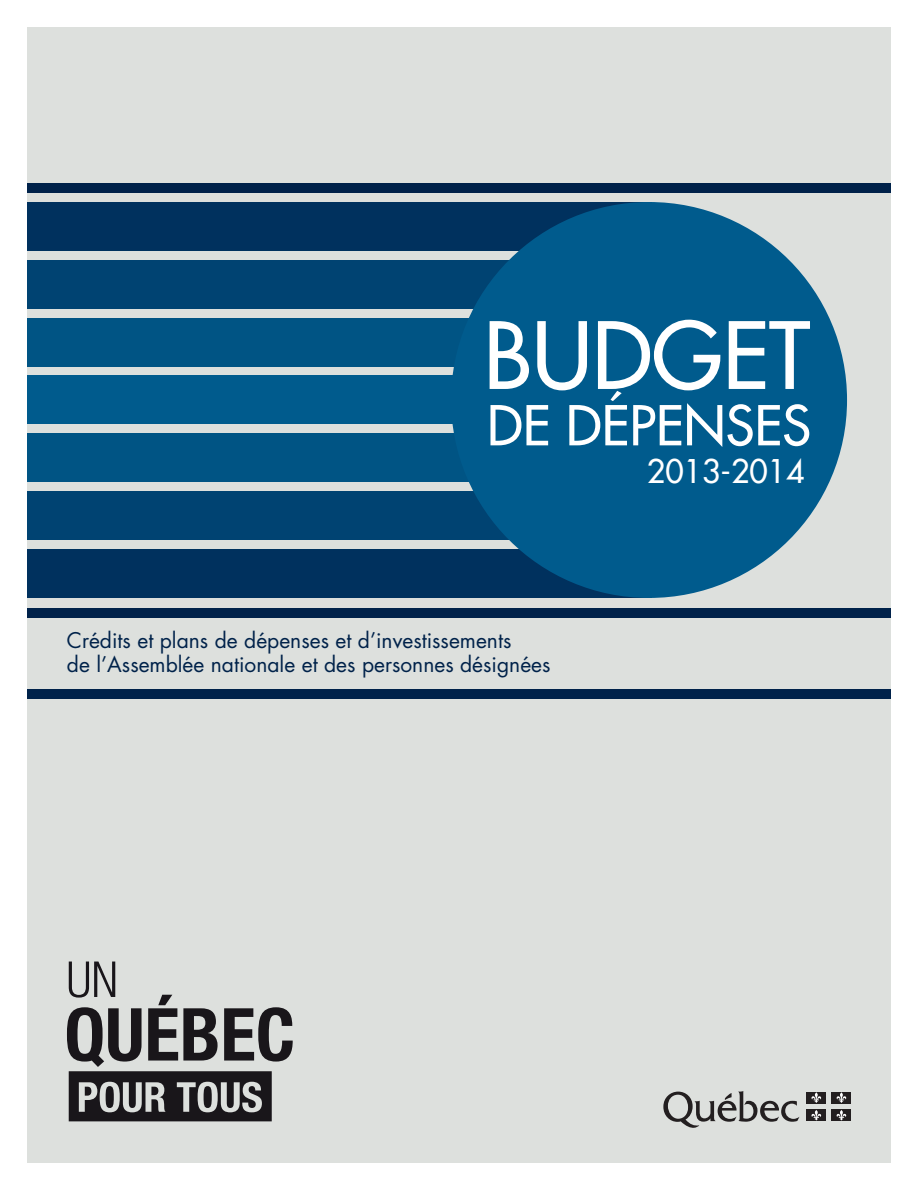
<style>
.page{position:relative;width:918px;height:1188px;background:#fff}
.page>*{position:absolute;margin:0;border:0;box-sizing:border-box;transform-origin:0 0}
.t1{font:90px "Futura";color:#fff}
.t2{font:53.4px "Futura";color:#fff}
.t3{font:31.8px "Futura";color:#fff}
.t4{font:21px/24px "Futura";color:#00224a}
</style>
<div class="page">
<div style="left:27px;top:27px;width:864px;height:1135px;background:#dde0dd"></div>
<div style="left:27px;top:202px;width:624px;height:49px;background:#00315e"></div>
<div style="left:27px;top:260px;width:624px;height:49px;background:#004372"></div>
<div style="left:27px;top:318px;width:624px;height:49px;background:#005484"></div>
<div style="left:27px;top:376px;width:624px;height:48px;background:#005b8d"></div>
<div style="left:27px;top:433px;width:624px;height:49px;background:#005484"></div>
<div style="left:27px;top:491px;width:624px;height:49px;background:#004372"></div>
<div style="left:27px;top:549px;width:624px;height:49px;background:#00315e"></div>
<div style="left:27px;top:608px;width:864px;height:9px;background:#00224a"></div>
<div style="left:27px;top:184px;width:864px;height:9px;background:#00224a"></div>
<div style="left:27px;top:689px;width:864px;height:10px;background:#00224a"></div>
<div style="left:451px;top:202px;width:396px;height:396px;background:#005b8d;border-radius:50%"></div>
<svg style="left:663px;top:1091px;width:136px;height:37px"></svg>
<div style="left:807px;top:1092px;width:19px;height:12px;background:#231f20"></div>
<svg style="left:811px;top:1092px;width:10px;height:11px"></svg>
<div style="left:832px;top:1092px;width:19px;height:12px;background:#231f20"></div>
<svg style="left:836px;top:1092px;width:11px;height:11px"></svg>
<div style="left:807px;top:1109px;width:19px;height:12px;background:#231f20"></div>
<svg style="left:811px;top:1110px;width:10px;height:11px"></svg>
<div style="left:832px;top:1109px;width:19px;height:12px;background:#231f20"></div>
<svg style="left:836px;top:1110px;width:11px;height:11px"></svg>
<svg style="left:67px;top:962px;width:226px;height:159px"></svg>
<h1 class="t1" style="left:484px;top:297px;width:328px">BUDGET</h1>
<h2 class="t2" style="left:487px;top:391px;width:325px">DE DÉPENSES</h2>
<h3 class="t3" style="left:647px;top:451px;width:159px">2013-2014</h3>
<p class="t4" style="left:67px;top:628px;width:485px">Crédits et plans de dépenses et d’investissements<br>de l’Assemblée nationale et des personnes désignées</p>
</div>
